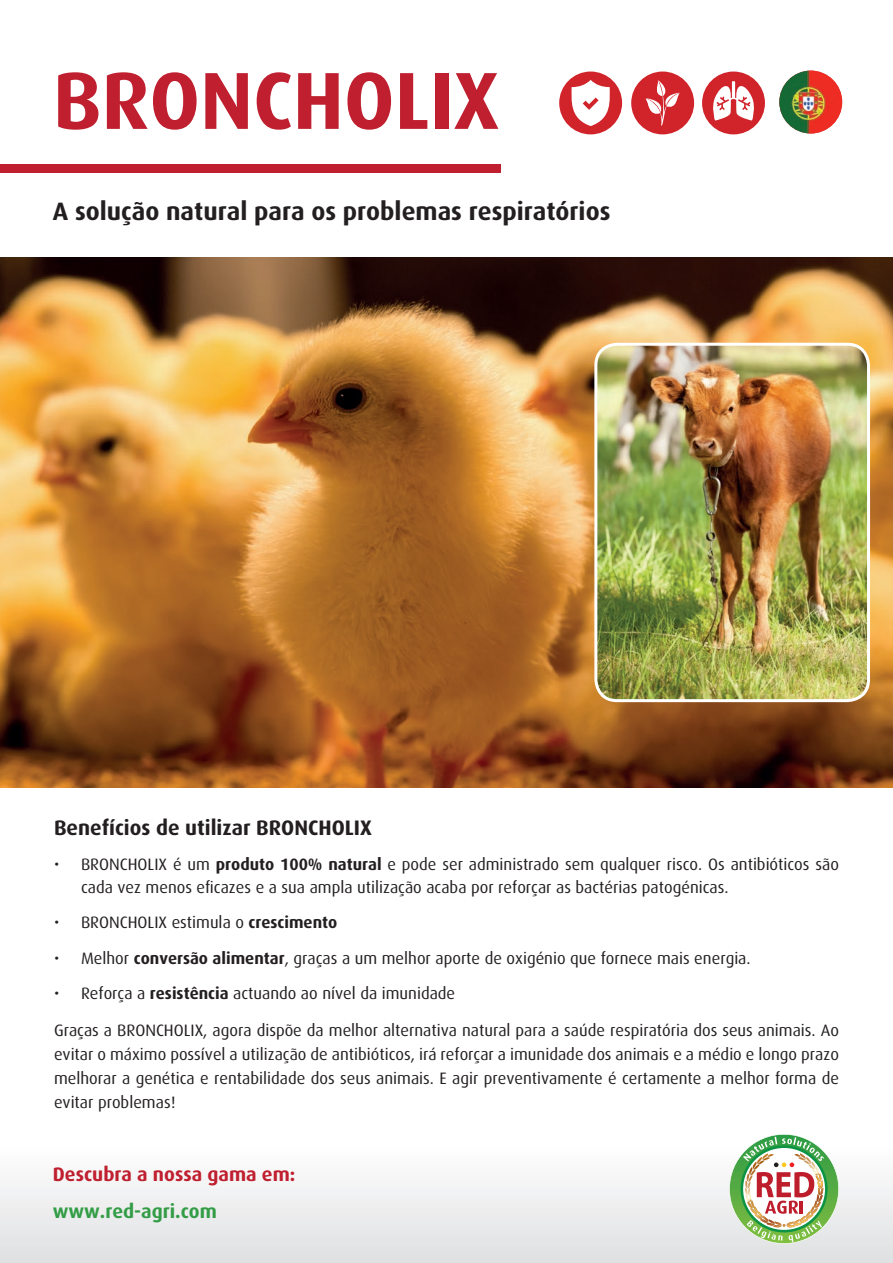
<style>
.page{position:relative;width:893px;height:1263px;background:#fff}
.page>*{position:absolute;margin:0;border:0;box-sizing:border-box;transform-origin:0 0}
.t1{font:700 81px "Dax";color:#bf1f2e}
.t2{font:700 25.2px "Dax";color:#231f20}
.t3{font:700 21px "Dax";color:#231f20}
.t4{font:700 19.5px "Dax";color:#bf1f2e}
.t5{font:700 19.5px "Dax";color:#339d46}
.t6{font:16.5px/24px "Dax";color:#231f20}
.s1{font-weight:700}
</style>
<div class="page">
<div style="left:0;top:1146px;width:893px;height:117px;background:linear-gradient(to bottom,#fffefe,#dfe0e2)"></div>
<img style="left:0;top:258px;width:893px;height:529px">
<svg style="left:729px;top:1134px;width:110px;height:110px"></svg>
<div style="left:0;top:164px;width:500px;height:8px;background:#bf1f2e"></div>
<div style="left:631px;top:72px;width:63px;height:62px;background:#d1232a;border-radius:50%"></div>
<svg style="left:645px;top:80px;width:35px;height:46px"></svg>
<div style="left:702px;top:72px;width:63px;height:62px;background:#d1232a;border-radius:50%"></div>
<div style="left:559px;top:72px;width:63px;height:62px;background:#d1232a;border-radius:50%"></div>
<svg style="left:569px;top:80px;width:41px;height:46px"></svg>
<svg style="left:713px;top:81px;width:41px;height:39px"></svg>
<img style="left:596px;top:344px;width:272px;height:357px">
<div style="left:594px;top:343px;width:276px;height:359px;border:3px solid #fff;border-radius:21px"></div>
<img style="left:779px;top:71px;width:63px;height:62px;border-radius:31px">
<h1 class="t1" style="left:53px;top:55px;width:447px">BRONCHOLIX</h1>
<h2 class="t2" style="left:53px;top:197px;width:559px">A solução natural para os problemas respiratórios</h2>
<p class="t3" style="left:54px;top:816px;width:319px">Benefícios de utilizar BRONCHOLIX</p>
<p class="t6" style="left:81px;top:854px;width:759px;line-height:22.5px;text-indent:-27px">• BRONCHOLIX é um <span class="s1">produto 100% natural</span> e pode ser administrado sem qualquer risco. Os antibióticos são cada vez menos eficazes e a sua ampla utilização acaba por reforçar as bactérias patogénicas.</p>
<p class="t6" style="left:54px;top:911px;width:285px">• BRONCHOLIX estimula o <span class="s1">crescimento</span></p>
<p class="t6" style="left:54px;top:946px;width:698px">• Melhor <span class="s1">conversão alimentar</span>, graças a um melhor aporte de oxigénio que fornece mais energia.</p>
<p class="t6" style="left:54px;top:981px;width:403px">• Reforça a <span class="s1">resistência</span> actuando ao nível da imunidade</p>
<p class="t6" style="left:54px;top:1018px;width:786px;text-align:justify">Graças a BRONCHOLIX, agora dispõe da melhor alternativa natural para a saúde respiratória dos seus animais. Ao evitar o máximo possível a utilização de antibióticos, irá reforçar a imunidade dos animais e a médio e longo prazo melhorar a genética e rentabilidade dos seus animais. E agir preventivamente é certamente a melhor forma de evitar problemas!</p>
<p class="t4" style="left:53px;top:1163px;width:244px">Descubra a nossa gama em:</p>
<p class="t5" style="left:53px;top:1201px;width:166px">www.red-agri.com</p>
</div>
